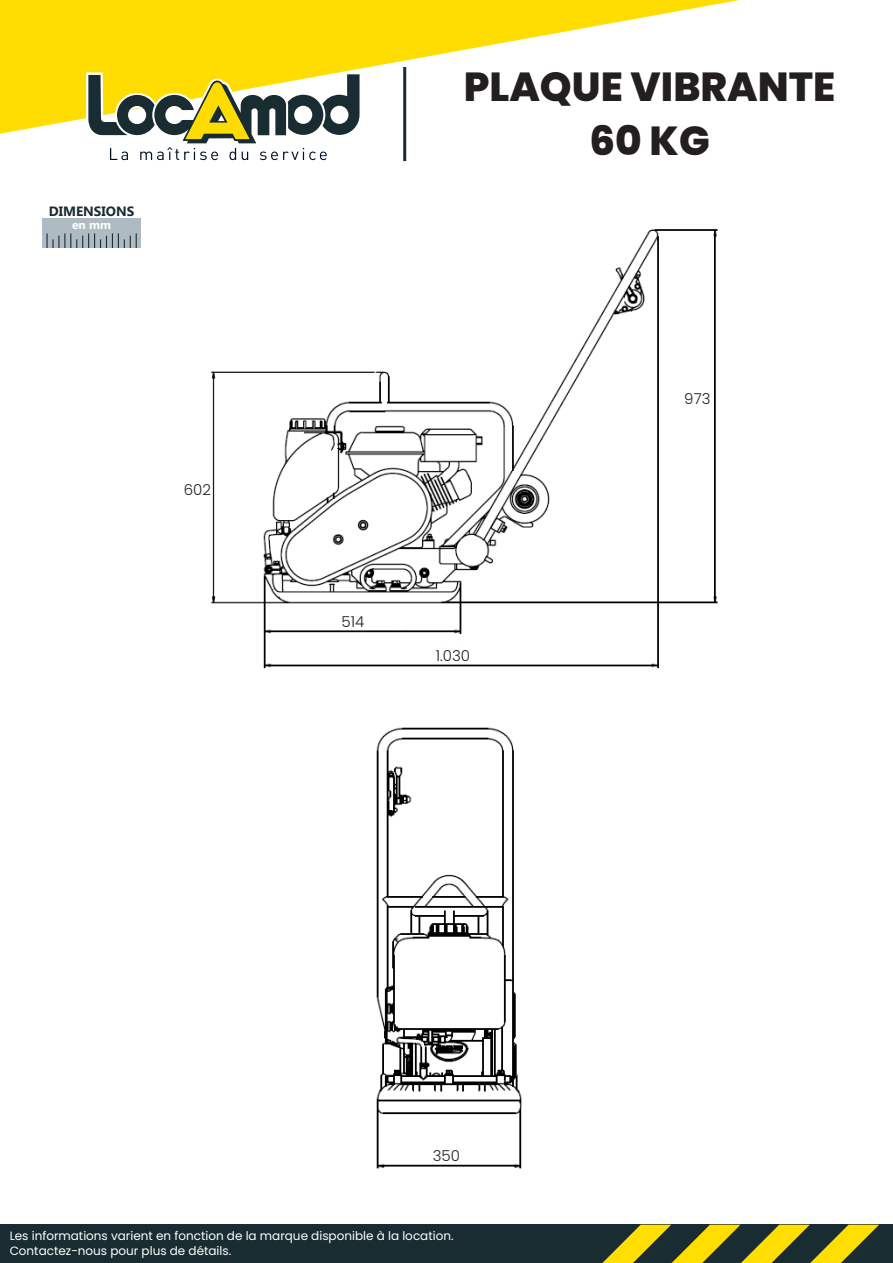
<style>
.page{position:relative;width:893px;height:1263px;background:#fff}
.page>*{position:absolute;margin:0;border:0;box-sizing:border-box;transform-origin:0 0}
.t1{font:800 40.5px "Poppins";color:#231f20}
.t2{font:300 15px "Poppins";color:#231f20}
.t3{font:700 13.5px "Microsoft Phags Pa";color:#192c32}
.t4{font:12px "Poppins";color:#fff}
.t5{font:700 12px "Microsoft Phags Pa";color:#fff}
</style>
<div class="page">
<img style="left:210px;top:229px;width:508px;height:440px">
<svg style="left:0;top:0;width:739px;height:134px;fill:#fd0"></svg>
<div style="left:0;top:1225px;width:893px;height:38px;background:#192c32"></div>
<svg style="left:86px;top:72px;width:276px;height:88px"></svg>
<svg style="left:602px;top:1225px;width:277px;height:38px"></svg>
<hr style="left:403px;top:67px;width:3px;height:94px;background:#192c32">
<img style="left:376px;top:727px;width:146px;height:442px">
<div style="left:43px;top:218px;width:98px;height:30px;background:#afbbc2"></div>
<svg style="left:46px;top:233px;width:91px;height:15px"></svg>
<p class="t3" style="left:49px;top:202px;width:87px">DIMENSIONS</p>
<p class="t5" style="left:72px;top:216px;width:41px">en mm</p>
<p class="t2" style="left:184px;top:481px;width:29px">602</p>
<p class="t1" style="left:464px;top:64px;width:373px">PLAQUE VIBRANTE</p>
<p class="t1" style="left:589px;top:118px;width:122px">60 KG</p>
<p class="t2" style="left:341px;top:613px;width:24px">514</p>
<p class="t2" style="left:436px;top:647px;width:36px">1.030</p>
<p class="t2" style="left:684px;top:390px;width:28px">973</p>
<p class="t2" style="left:433px;top:1147px;width:29px">350</p>
<p class="t4" style="left:10px;top:1229px;width:445px">Les informations varient en fonction de la marque disponible à la location.</p>
<p class="t4" style="left:10px;top:1244px;width:223px">Contactez-nous pour plus de détails.</p>
</div>
